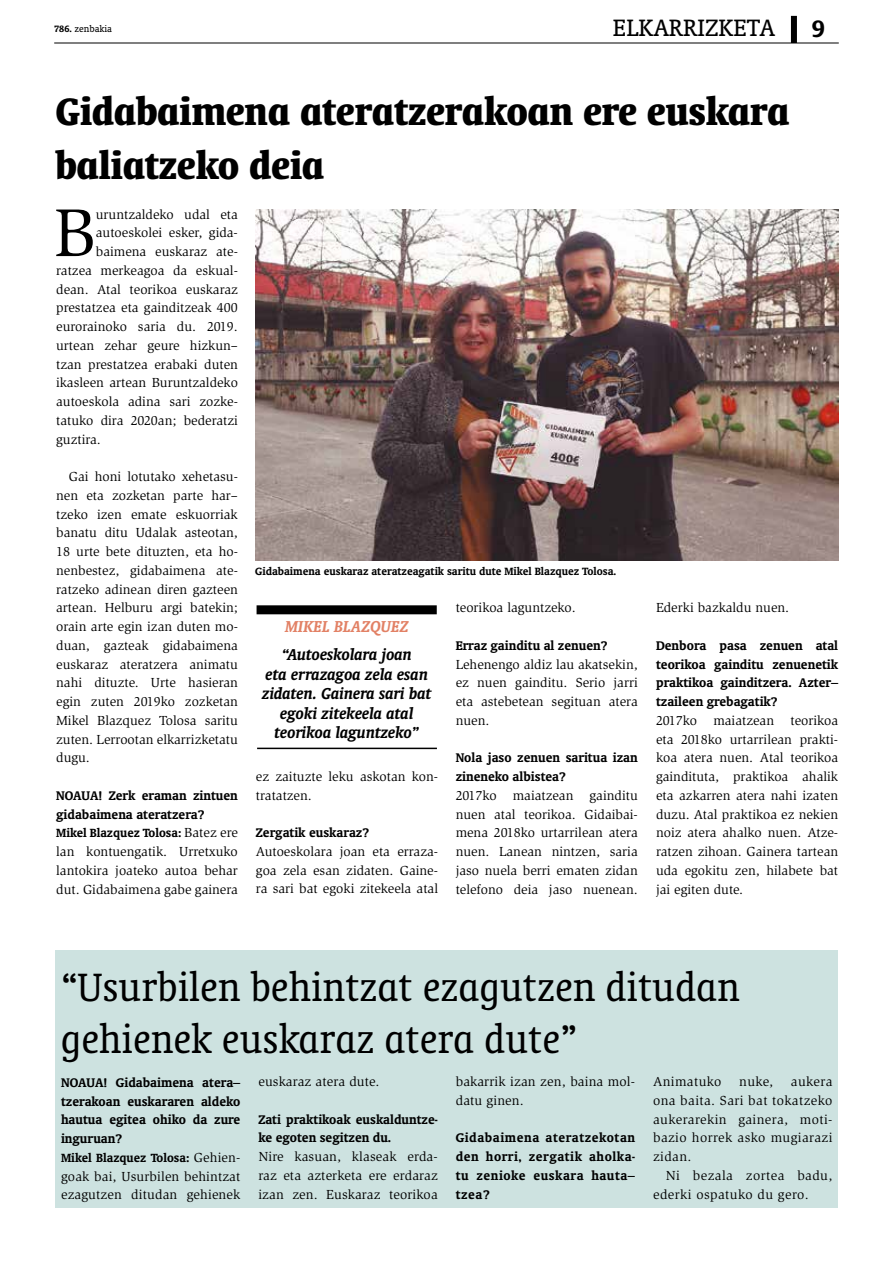
<style>
.page{position:relative;width:893px;height:1263px;background:#fff}
.page>*{position:absolute;margin:0;border:0;box-sizing:border-box;transform-origin:0 0}
.t1{font:69.45px "Slimbach";color:#000}
.t2{font:condensed 45px/52.5px "Oranda BT";letter-spacing:.01em;color:#000}
.t3{font:700 condensed 43.5px/54px "Oranda BT";color:#000}
.t4{font:27px "Oranda BT";color:#000}
.t5{font:700 27px "Oranda BT";color:#000}
.t6{font:italic 700 18px/19.5px "Oranda BT";color:#000;text-align:center}
.t7{font:italic 700 18px "Oranda BT";color:#e28165}
.t8{font:700 14.25px/18.8px "Oranda BT";color:#000}
.t9{font:13.5px/18.8px "Slimbach";color:#000;text-align:justify}
.t10{font:700 13.5px "Oranda BT";color:#000}
.t11{font:13.5px/18.8px "Slimbach";letter-spacing:.03em;color:#000}
.t12{font:700 12px "Oranda BT";color:#000}
.t13{font:10.5px "Oranda BT";color:#000}
.s1{font-weight:700}
.s2{font-family:"Slimbach";font-weight:400}
</style>
<div class="page">
<hr style="left:54px;top:43px;width:785px;height:1px;background:#000">
<div style="left:791px;top:16px;width:6px;height:27px;background:#000"></div>
<div style="left:257px;top:605px;width:180px;height:9px;background:#000"></div>
<hr style="left:257px;top:748px;width:180px;height:1px;background:#000">
<img style="left:255px;top:209px;width:584px;height:352px">
<div style="left:56px;top:950px;width:782px;height:257px;background:#cde2e0"></div>
<h3 class="t4" style="left:656px;top:12px;width:119px">PIL-PILEAN</h3>
<h3 class="t5" style="left:812px;top:13px;width:15px">9</h3>
<p class="t13" style="left:54px;top:23px;width:59px"><span class="s1">786.</span> zenbakia</p>
<h3 class="t4" style="left:613px;top:12px;width:163px">ELKARRIZKETA</h3>
<h3 class="t3" style="left:56px;top:84px;width:735px">Gidabaimena ateratzerakoan ere euskara baliatzeko deia</h3>
<h1 class="t1" style="left:53px;top:193px;width:44px">B</h1>
<p class="t9" style="left:96px;top:205px;width:144px">uruntzaldeko udal eta</p>
<p class="t9" style="left:96px;top:223px;width:144px">autoeskolei esker, gida-</p>
<p class="t9" style="left:96px;top:242px;width:144px">baimena euskaraz ate-</p>
<p class="t9" style="left:56px;top:261px;width:183px">ratzea merkeagoa da eskual-</p>
<p class="t9" style="left:56px;top:280px;width:183px">dean. Atal teorikoa euskaraz</p>
<p class="t9" style="left:56px;top:299px;width:183px">prestatzea eta gainditzeak 400</p>
<p class="t9" style="left:56px;top:317px;width:183px">eurorainoko saria du. 2019.</p>
<p class="t9" style="left:56px;top:336px;width:183px">urtean zehar geure hizkun–</p>
<p class="t9" style="left:56px;top:355px;width:183px">tzan prestatzea erabaki duten</p>
<p class="t9" style="left:56px;top:374px;width:183px">ikasleen artean Buruntzaldeko</p>
<p class="t9" style="left:56px;top:392px;width:183px">autoeskola adina sari zozke-</p>
<p class="t9" style="left:56px;top:411px;width:183px">tatuko dira 2020an; bederatzi</p>
<p class="t9" style="left:56px;top:430px;width:46px">guztira.</p>
<p class="t9" style="left:56px;top:467px;width:183px;text-indent:13px">Gai honi lotutako xehetasu&shy;nen eta zozketan parte har– tzeko izen emate eskuorriak banatu ditu Udalak asteotan, 18 urte bete dituzten, eta ho&shy;nenbestez, gidabaimena ate&shy;ratzeko adinean diren gazteen artean. Helburu argi batekin; orain arte egin izan duten mo&shy;duan, gazteak gidabaimena euskaraz ateratzera animatu nahi dituzte. Urte hasieran egin zuten 2019ko zozketan Mikel Blazquez Tolosa saritu zuten. Lerrootan elkarrizketatu dugu.</p>
<p class="t8" style="left:56px;top:786px;width:183px">NOAUA! Zerk eraman zintuen gidabaimena ateratzera?</p>
<p class="t10" style="left:56px;top:825px;width:183px">Mikel Blazquez Tolosa: <span class="s2">Batez ere</span></p>
<p class="t9" style="left:56px;top:842px;width:183px">lan kontuengatik. Urretxuko lantokira joateko autoa behar dut. Gidabaimena gabe gainera</p>
<p class="t12" style="left:255px;top:564px;width:363px">Gidabaimena euskaraz ateratzeagatik saritu dute Mikel Blazquez Tolosa.</p>
<p class="t9" style="left:656px;top:598px;width:135px">Ederki bazkaldu nuen.</p>
<p class="t8" style="left:656px;top:636px;width:184px;text-align:justify">Denbora pasa zenuen atal teorikoa gainditu zenuenetik praktikoa gainditzera. Azter– tzaileen grebagatik?</p>
<p class="t9" style="left:656px;top:711px;width:184px">2017ko maiatzean teorikoa eta 2018ko urtarrilean prakti&shy;koa atera nuen. Atal teorikoa gaindituta, praktikoa ahalik eta azkarren atera nahi izaten duzu. Atal praktikoa ez nekien noiz atera ahalko nuen. Atze&shy;ratzen zihoan. Gainera tartean uda egokitu zen, hilabete bat jai egiten dute.</p>
<p class="t9" style="left:456px;top:598px;width:122px">teorikoa laguntzeko.</p>
<p class="t8" style="left:456px;top:636px;width:153px">Erraz gainditu al zenuen?</p>
<p class="t9" style="left:456px;top:655px;width:184px">Lehenengo aldiz lau akatsekin, ez nuen gainditu. Serio jarri eta astebetean segituan atera nuen.</p>
<p class="t8" style="left:456px;top:748px;width:184px">Nola jaso zenuen saritua izan zineneko albistea?</p>
<p class="t9" style="left:456px;top:786px;width:184px">2017ko maiatzean gainditu nuen atal teorikoa. Gidaibai&shy;mena 2018ko urtarrilean atera nuen. Lanean nintzen, saria jaso nuela berri ematen zidan telefono deia jaso nuenean.</p>
<h3 class="t7" style="left:285px;top:615px;width:125px">MIKEL BLAZQUEZ</h3>
<h3 class="t6" style="left:262px;top:644px;width:171px">“Autoeskolara joan<br>eta errazagoa zela esan zidaten. Gainera sari bat egoki zitekeela atal teorikoa laguntzeko”</h3>
<p class="t9" style="left:256px;top:767px;width:184px">ez zaituzte leku askotan kon&shy;tratatzen.</p>
<p class="t8" style="left:256px;top:823px;width:115px">Zergatik euskaraz?</p>
<p class="t9" style="left:256px;top:842px;width:184px">Autoeskolara joan eta erraza&shy;goa zela esan zidaten. Gaine&shy;ra sari bat egoki zitekeela atal</p>
<h2 class="t2" style="left:61px;top:960px;width:680px">“Usurbilen behintzat ezagutzen ditudan gehienek euskaraz atera dute”</h2>
<p class="t8" style="left:61px;top:1073px;width:181px;text-align:justify">NOAUA! Gidabaimena atera– tzerakoan euskararen aldeko hautua egitea ohiko da zure inguruan?</p>
<p class="t10" style="left:61px;top:1150px;width:181px">Mikel Blazquez Tolosa: <span class="s2">Gehien-</span></p>
<p class="t9" style="left:61px;top:1167px;width:181px">goak bai, Usurbilen behintzat ezagutzen ditudan gehienek</p>
<p class="t9" style="left:258px;top:1072px;width:122px">euskaraz atera dute.</p>
<p class="t8" style="left:258px;top:1109px;width:181px">Zati praktikoak euskalduntze&shy;ke egoten segitzen du.</p>
<p class="t9" style="left:258px;top:1147px;width:181px">Nire kasuan, klaseak erda&shy;raz eta azterketa ere erdaraz izan zen. Euskaraz teorikoa</p>
<p class="t9" style="left:456px;top:1072px;width:181px">bakarrik izan zen, baina mol&shy;datu ginen.</p>
<p class="t8" style="left:456px;top:1128px;width:181px;text-align:justify">Gidabaimena ateratzekotan den horri, zergatik aholka&shy;tu zenioke euskara hauta– tzea?</p>
<p class="t9" style="left:653px;top:1072px;width:181px;text-indent:138px">aukera ona baita. Sari bat tokatzeko aukerarekin gainera, moti&shy;bazio horrek asko mugiarazi zidan.</p>
<p class="t11" style="left:653px;top:1166px;width:181px;text-indent:13px">Ni bezala zortea badu, ederki ospatuko du gero.</p>
<p class="t11" style="left:653px;top:1072px;width:70px">Animatuko</p>
<p class="t9" style="left:739px;top:1072px;width:36px">nuke,</p>
</div>
